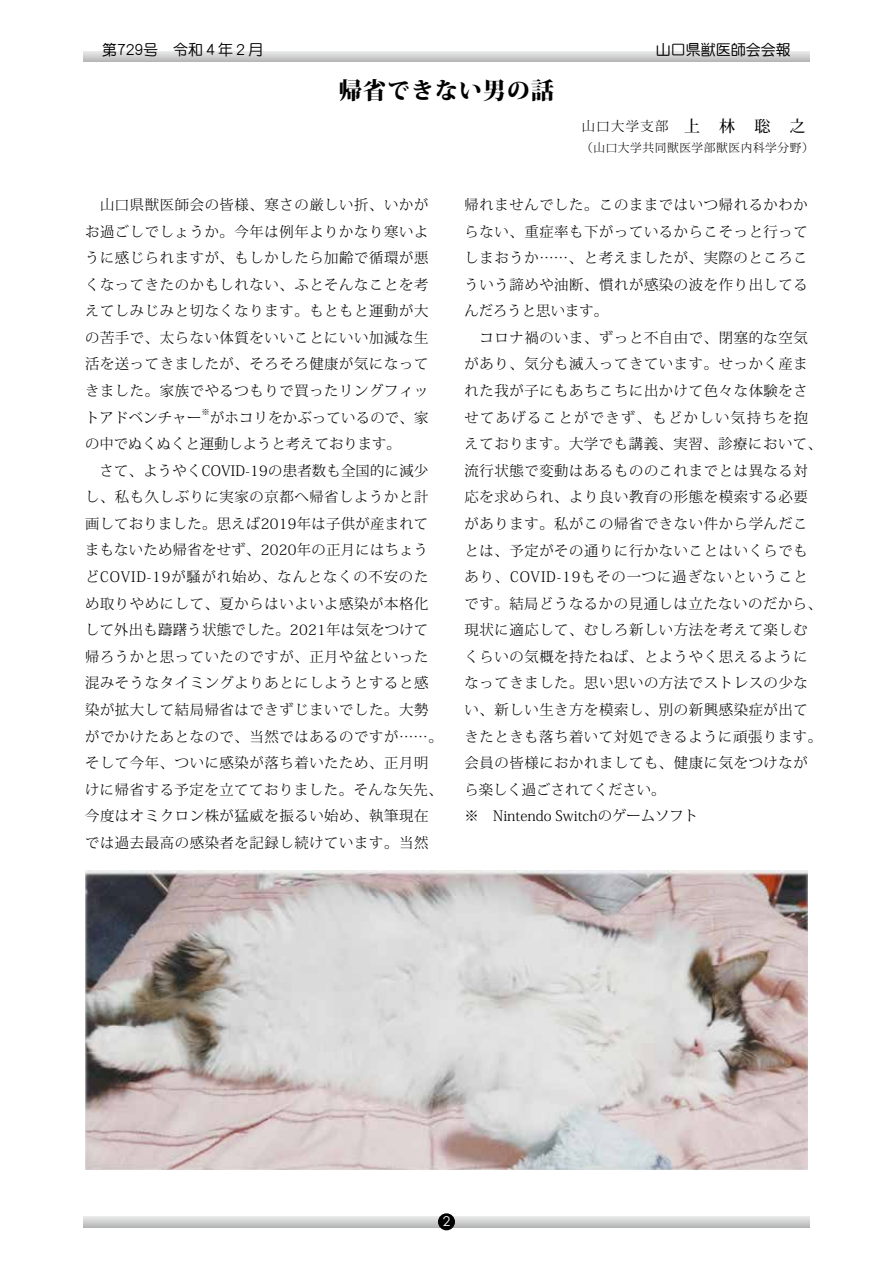
<style>
.page{position:relative;width:893px;height:1263px;background:#fff}
.page>*{position:absolute;margin:0;border:0;box-sizing:border-box;transform-origin:0 0}
.t1{font:800 23.4px "Koz Min Pro";letter-spacing:.025em;color:#000}
.t2{font:15px "DF Maru Gothic Md WINP RKSJ H";color:#000}
.t3{font:300 14.4px/26.5px "Koz Min Pro";letter-spacing:.04em;color:#000}
.t4{font:13.5px "Century Gothic";color:#fff}
.t5{font:300 13.35px "Koz Min Pro";letter-spacing:.1em;color:#000}
.t6{font:300 11.7px "Koz Min Pro";letter-spacing:.05em;color:#000}
.t7{font:300 8.4px "Koz Min Pro";color:#000}
.s1{font-weight:500;font-size:15.9px}
</style>
<div class="page">
<img style="left:85px;top:871px;width:723px;height:299px">
<svg style="left:83px;top:1216px;width:727px;height:11px;background:#d1d2d2"></svg>
<svg style="left:83px;top:51px;width:727px;height:11px;background:#d0d0d1"></svg>
<div style="left:438px;top:1213px;width:17px;height:17px;background:#000;border-radius:50%"></div>
<p class="t2" style="left:102px;top:43px;width:163px">第729号　令和４年２月</p>
<p class="t2" style="left:656px;top:43px;width:136px">山口県獣医師会会報</p>
<h1 class="t1" style="left:339px;top:73px;width:217px">帰省できない男の話</h1>
<p class="t5" style="left:582px;top:117px;width:225px">山口大学支部　<span class="s1">上　林　聡　之</span></p>
<p class="t6" style="left:581px;top:140px;width:234px">（山口大学共同獣医学部獣医内科学分野）</p>
<p class="t3" style="left:85px;top:191px;width:345px;text-align:justify">　山口県獣医師会の皆様、寒さの厳しい折、いかがお過ごしでしょうか。今年は例年よりかなり寒いように感じられますが、もしかしたら加齢で循環が悪くなってきたのかもしれない、ふとそんなことを考えてしみじみと切なくなります。もともと運動が大の苦手で、太らない体質をいいことにいい加減な生活を送ってきましたが、そろそろ健康が気になってきました。家族でやるつもりで買ったリングフィットアドベンチャー</p>
<p class="t7" style="left:202px;top:406px;width:10px">※</p>
<p class="t3" style="left:85px;top:403px;width:359px;text-indent:125px">がホコリをかぶっているので、家の中でぬくぬくと運動しようと考えております。<br>　さて、ようやくCOVID-19の患者数も全国的に減少し、私も久しぶりに実家の京都へ帰省しようかと計画しておりました。思えば2019年は子供が産まれてまもないため帰省をせず、2020年の正月にはちょうどCOVID-19が騒がれ始め、なんとなくの不安のため取りやめにして、夏からはいよいよ感染が本格化して外出も躊躇う状態でした。2021年は気をつけて帰ろうかと思っていたのですが、正月や盆といった混みそうなタイミングよりあとにしようとすると感染が拡大して結局帰省はできずじまいでした。大勢がでかけたあとなので、当然ではあるのですが……。そして今年、ついに感染が落ち着いたため、正月明けに帰省する予定を立てておりました。そんな矢先、今度はオミクロン株が猛威を振るい始め、執筆現在では過去最高の感染者を記録し続けています。当然</p>
<p class="t3" style="left:465px;top:191px;width:359px">帰れませんでした。このままではいつ帰れるかわからない、重症率も下がっているからこそっと行ってしまおうか……、と考えましたが、実際のところこういう諦めや油断、慣れが感染の波を作り出してるんだろうと思います。<br>　コロナ禍のいま、ずっと不自由で、閉塞的な空気があり、気分も滅入ってきています。せっかく産まれた我が子にもあちこちに出かけて色々な体験をさせてあげることができず、もどかしい気持ちを抱えております。大学でも講義、実習、診療において、流行状態で変動はあるもののこれまでとは異なる対応を求められ、より良い教育の形態を模索する必要があります。私がこの帰省できない件から学んだことは、予定がその通りに行かないことはいくらでもあり、COVID-19もその一つに過ぎないということです。結局どうなるかの見通しは立たないのだから、現状に適応して、むしろ新しい方法を考えて楽しむくらいの気概を持たねば、とようやく思えるようになってきました。思い思いの方法でストレスの少ない、新しい生き方を模索し、別の新興感染症が出てきたときも落ち着いて対処できるように頑張ります。会員の皆様におかれましても、健康に気をつけながら楽しく過ごされてください。<br>※　Nintendo Switchのゲームソフト</p>
<p class="t4" style="left:443px;top:1212px;width:9px">2</p>
</div>
